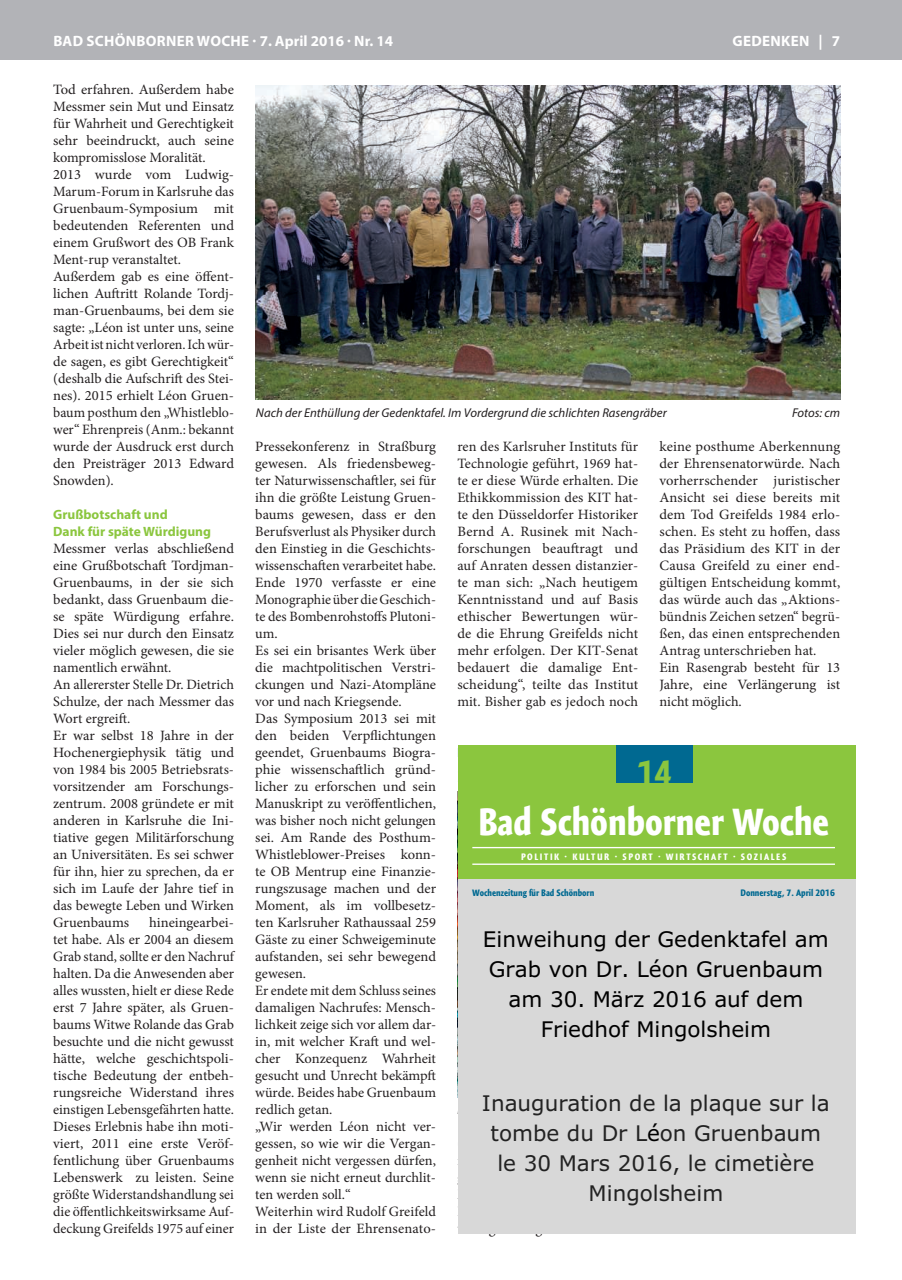
<style>
.page{position:relative;width:902px;height:1280px;background:#fff}
.page>*{position:absolute;margin:0;border:0;box-sizing:border-box;transform-origin:0 0}
.t1{font:700 condensed 38.4px "Expo Sans Pro";color:#fff}
.t2{font:700 condensed 33.6px "Expo Sans Pro";color:#8bc63e}
.t3{font:21.6px/30.2px "Verdana";color:#000;text-align:center}
.t4{font:21.6px/30.2px "Verdana";color:#222;text-align:center}
.t5{font:700 15px "Myriad Pro";color:#fff}
.t6{font:700 15px "Myriad Pro";letter-spacing:.02em;color:#fff}
.t7{font:14.25px/17px "Minion Pro";color:#231f20}
.t8{font:700 13.5px/17px "Myriad Pro";color:#8bc63e}
.t9{font:italic 12.75px "Myriad Pro";color:#231f20}
.t10{font:700 condensed 9.45px "Expo Sans Pro";color:#006991}
.t11{font:700 condensed 9.45px "Expo Sans Pro";letter-spacing:.17em;color:#fff}
.s1{color:#000}
</style>
<div class="page">
<div style="left:0;top:0;width:901px;height:60px;background:#b2b3b7"></div>
<img style="left:255px;top:85px;width:585px;height:315px">
<div style="left:458px;top:745px;width:397px;height:488px;background:#d8d8d8"></div>
<div style="left:458px;top:745px;width:397px;height:134px;background:#8bc63e"></div>
<hr style="left:472px;top:847px;width:362px;height:1px;background:#fff">
<hr style="left:472px;top:863px;width:362px;height:2px;background:#fff">
<div style="left:616px;top:745px;width:76px;height:38px;background:#006991"></div>
<p class="t6" style="left:53px;top:31px;width:84px">BAD SCHÖNBO</p>
<p class="t5" style="left:157px;top:31px;width:237px">RNER WOCHE · 7. April 2016 · Nr. 14</p>
<p class="t6" style="left:732px;top:31px;width:109px">gedenken | 7</p>
<p class="t7" style="left:53px;top:81px;width:182px">Tod erfahren. Außerdem habe<br>Messmer sein Mut und Einsatz für Wahrheit und Gerechtigkeit sehr beeindruckt, auch seine kompromisslose Moralität.<br>2013 wurde vom Ludwig-<br>Marum-Forum in Karlsruhe das<br>Gruenbaum-Symposium mit bedeutenden Referenten und einem Grußwort des OB Frank<br>Ment-rup veranstaltet.<br>Außerdem gab es eine öffent&shy;lichen Auftritt Rolande Tordj&shy;man-Gruenbaums, bei dem sie sagte: „Léon ist unter uns, seine<br>Arbeit ist nicht verloren. Ich wür&shy;de sagen, es gibt Gerechtigkeit“ (deshalb die Aufschrift des Stei&shy;nes). 2015 erhielt Léon Gruen&shy;baum posthum den „Whistleblo&shy;wer“ Ehrenpreis (Anm.: bekannt wurde der Ausdruck erst durch den Preisträger 2013 Edward<br>Snowden).</p>
<p class="t8" style="left:53px;top:505px;width:159px">Grußbotschaft und<br>Dank für späte Würdigung</p>
<p class="t7" style="left:53px;top:540px;width:182px">Messmer verlas abschließend eine Grußbotschaft Tordjman-<br>Gruenbaums, in der sie sich bedankt, dass Gruenbaum die&shy;se späte Würdigung erfahre.<br>Dies sei nur durch den Einsatz vieler möglich gewesen, die sie namentlich erwähnt.<br>An allererster Stelle Dr. Dietrich<br>Schulze, der nach Messmer das<br>Wort ergreift.<br>Er war selbst 18 Jahre in der<br>Hochenergiephysik tätig und von 1984 bis 2005 Betriebsrats&shy;vorsitzender am Forschungs&shy;zentrum. 2008 gründete er mit anderen in Karlsruhe die Ini&shy;tiative gegen Militärforschung an Universitäten. Es sei schwer für ihn, hier zu sprechen, da er sich im Laufe der Jahre tief in das bewegte Leben und Wirken<br>Gruenbaums</p>
<p class="t7" style="left:53px;top:914px;width:182px;text-align:justify;text-indent:96px">hineingearbei&shy;tet habe. Als er 2004 an diesem Grab stand, sollte er den Nachruf halten. Da die Anwesenden aber alles wussten, hielt er diese Rede erst 7 Jahre später, als Gruen&shy;baums Witwe Rolande das Grab besuchte und die nicht gewusst hätte, welche geschichtspoli&shy;tische Bedeutung der entbeh&shy;rungsreiche Widerstand ihres einstigen Lebensgefährten hatte.<br>Dieses Erlebnis habe ihn moti&shy;viert, 2011 eine erste Veröf&shy;fentlichung über Gruenbaums Lebenswerk zu leisten. Seine größte Widerstandshandlung sei die öffentlichkeitswirksame Auf&shy;deckung Greifelds 1975 auf einer</p>
<p class="t9" style="left:256px;top:405px;width:412px">Nach der Enthüllung der Gedenktafel. Im Vordergrund die schlichten Rasengräber</p>
<p class="t9" style="left:791px;top:405px;width:50px">Fotos: cm</p>
<p class="t7" style="left:255px;top:438px;width:182px">Pressekonferenz in Straßburg gewesen. Als friedensbeweg&shy;ter Naturwissenschaftler, sei für ihn die größte Leistung Gruen&shy;baums gewesen, dass er den<br>Berufsverlust als Physiker durch den Einstieg in die Geschichts&shy;wissenschaften verarbeitet habe.<br>Ende 1970 verfasste er eine<br>Monographie über die Geschich&shy;te des Bombenrohstoffs Plutoni&shy;um.<br>Es sei ein brisantes Werk über die machtpolitischen Verstri&shy;ckungen und Nazi-Atompläne vor und nach Kriegsende.<br>Das Symposium 2013 sei mit den beiden Verpflichtungen geendet, Gruenbaums Biogra&shy;phie wissenschaftlich gründ&shy;licher zu erforschen und sein<br>Manuskript zu veröffentlichen, was bisher noch nicht gelungen sei. Am Rande des Posthum-<br>Whistleblower-Preises konn&shy;te OB Mentrup eine Finanzie&shy;rungszusage machen und der<br>Moment, als im vollbesetz&shy;ten Karlsruher Rathaussaal 259<br>Gäste zu einer Schweigeminute aufstanden, sei sehr bewegend gewesen.<br>Er endete mit dem Schluss seines damaligen Nachrufes: Mensch&shy;lichkeit zeige sich vor allem dar&shy;in, mit welcher Kraft und wel&shy;cher Konzequenz Wahrheit gesucht und Unrecht bekämpft würde. Beides habe Gruenbaum redlich getan.<br>„Wir werden Léon nicht ver&shy;gessen, so wie wir die Vergan&shy;genheit nicht vergessen dürfen, wenn sie nicht erneut durchlit&shy;ten werden soll.“<br>Weiterhin wird Rudolf Greifeld in der Liste der Ehrensenato-</p>
<p class="t7" style="left:457px;top:438px;width:182px;text-align:justify">ren des Karlsruher Instituts für Technologie geführt, 1969 hat&shy;te er diese Würde erhalten. Die Ethikkommission des KIT hat&shy;te den Düsseldorfer Historiker Bernd A. Rusinek mit Nach&shy;forschungen beauftragt und auf Anraten dessen distanzier&shy;te man sich: „Nach heutigem Kenntnisstand und auf Basis ethischer Bewertungen wür&shy;de die Ehrung Greifelds nicht mehr erfolgen. Der KIT-Senat bedauert die damalige Ent&shy;scheidung“, teilte das Institut mit. Bisher gab es jedoch noch</p>
<p class="t7" style="left:659px;top:438px;width:182px">keine posthume Aberkennung der Ehrensenatorwürde. Nach vorherrschender juristischer<br>Ansicht sei diese bereits mit dem Tod Greifelds 1984 erlo&shy;schen. Es steht zu hoffen, dass das Präsidium des KIT in der<br>Causa Greifeld zu einer end&shy;gültigen Entscheidung kommt, das würde auch das „Aktions&shy;bündnis Zeichen setzen“ begrü&shy;ßen, das einen entsprechenden<br>Antrag unterschrieben hat.<br>Ein Rasengrab besteht für 13<br>Jahre, eine Verlängerung ist nicht möglich.</p>
<h2 class="t2" style="left:637px;top:758px;width:36px">14</h2>
<h1 class="t1" style="left:478px;top:805px;width:352px">Bad Schönborner Woche</h1>
<p class="t11" style="left:521px;top:852px;width:267px">POLITIK · KULTUR · SPORT · WIRTSCHAFT · SOZIALES</p>
<p class="t10" style="left:472px;top:889px;width:123px">Wochenzeitung für Bad Schönborn</p>
<p class="t10" style="left:740px;top:889px;width:96px">Donnerstag, 7. April 2016</p>
<h3 class="t3" style="left:483px;top:925px;width:347px">Einweihung der Gedenktafel am<br>Grab von Dr. Léon Gruenbaum am 30. März 2016 auf dem<br>Friedhof Mingolsheim</h3>
<h3 class="t4" style="left:482px;top:1089px;width:349px">Inauguration de la plaque sur la tombe du Dr L<span class="s1">é</span>on Gruenbaum le 30 Mars 2016, le cimetière<br>Mingolsheim</h3>
<p class="t9" style="left:457px;top:1102px;width:235px">Links im Bild Ulrike Hess, rechts Marion Wabro.</p>
<p class="t9" style="left:796px;top:1102px;width:45px">Foto: cm</p>
<p class="t7" style="left:659px;top:1152px;width:182px">der zu unterstützen. „Das geht</p>
<p class="t7" style="left:457px;top:1152px;width:182px">in Mingolsheim eine Hausauf-</p>
<p class="t7" style="left:617px;top:1186px;width:22px">Die</p>
</div>
